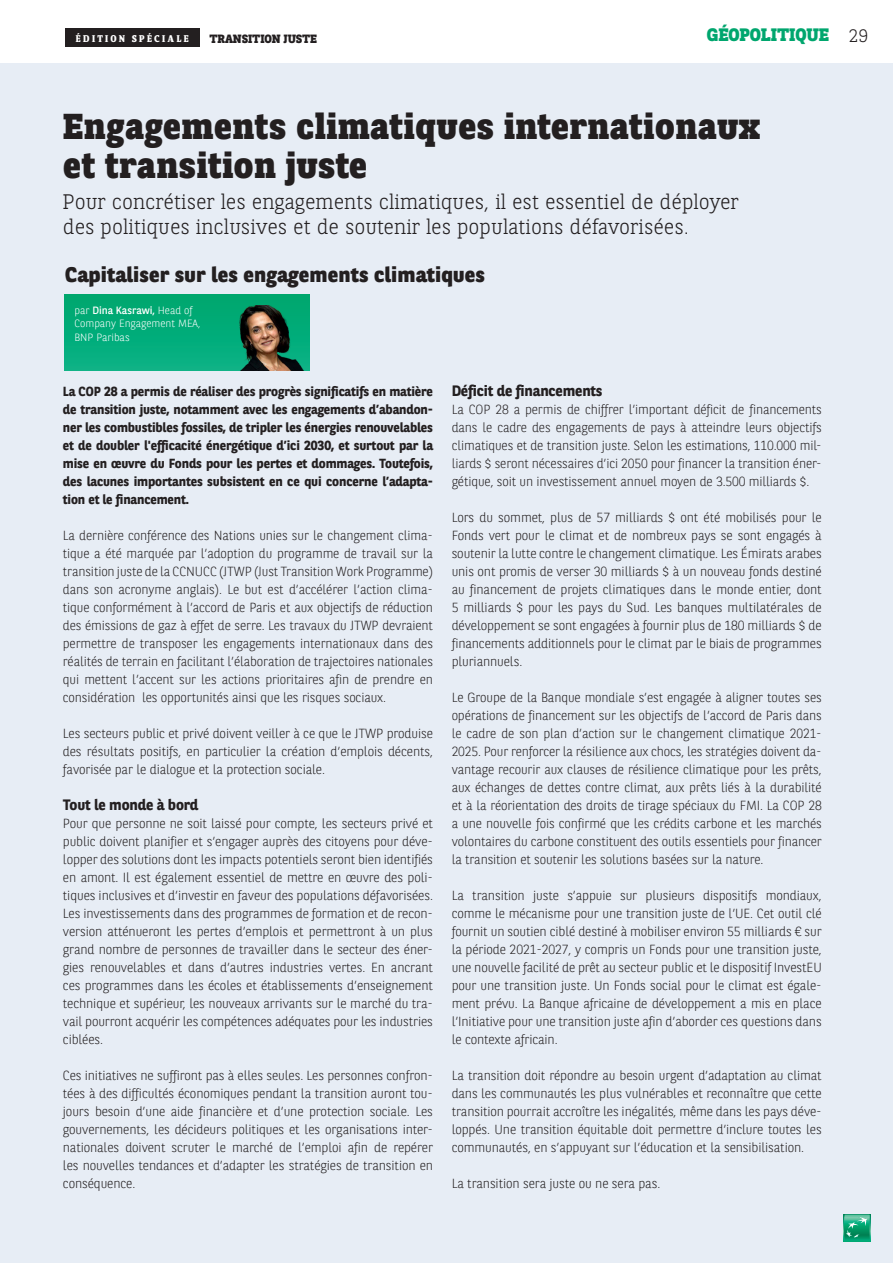
<style>
.page{position:relative;width:893px;height:1263px;background:#fff}
.page>*{position:absolute;margin:0;border:0;box-sizing:border-box;transform-origin:0 0}
.KOP_CHRONICLE{font:800 36px/39px "BNPP Slab Serif";letter-spacing:.01em;color:#231f20}
.IHOUD_nummer{font:300 21px/25.5px "BNPP Slab Serif";color:#231f20}
.t1{font:800 21px "BNPP Sans";letter-spacing:.01em;color:#231f20}
.KOP_CHRONICLE-2{font:800 18px "BNPP Slab Serif";letter-spacing:-.01em;color:#00a66e}
.KOP_CHRONICLE-3{font:300 18px "BNPP Slab Serif";color:#231f20}
.KOP_SACKERS{font:700 15px "BNPP Sans";letter-spacing:-.01em;color:#231f20}
.KOP_SACKERS-2{font:300 13.2px/18px "BNPP Sans";letter-spacing:-.01em;color:#231f20;text-align:justify}
.KOP_SACKERS-3{font:700 13.2px/18px "BNPP Sans";letter-spacing:-.01em;color:#231f20;text-align:justify}
.KOP_CHRONICLE-4{font:800 12px "BNPP Slab Serif";letter-spacing:-.01em;color:#231f20}
.t2{font:300 10.5px/13.5px "BNPP Sans";color:#fff}
.KOP_CHRONICLE-5{font:800 9.75px "BNPP Serif";letter-spacing:.2em;color:#fff}
.s1{font-weight:400}
</style>
<div class="page">
<div style="left:0;top:64px;width:893px;height:1199px;background:#e7edf5"></div>
<svg style="left:843px;top:1214px;width:27px;height:27px"></svg>
<svg style="left:844px;top:1214px;width:26px;height:26px"></svg>
<div style="left:65px;top:29px;width:134px;height:18px;background:#231f20"></div>
<div style="left:65px;top:295px;width:244px;height:75px;background:#00ac78"></div>
<img style="left:233px;top:305px;width:74px;height:65px">
<p class="KOP_CHRONICLE-5" style="left:76px;top:31px;width:115px">ÉDITION SPÉCIALE</p>
<p class="KOP_CHRONICLE-4" style="left:210px;top:30px;width:109px">TRANSITION JUSTE</p>
<p class="KOP_CHRONICLE-2" style="left:707px;top:22px;width:124px">GÉOPOLITIQUE</p>
<p class="KOP_CHRONICLE-3" style="left:849px;top:23px;width:21px">29</p>
<p class="KOP_CHRONICLE" style="left:63px;top:106px;width:699px">Engagements climatiques internationaux et transition juste</p>
<p class="IHOUD_nummer" style="left:63px;top:188px;width:678px">Pour concrétiser les engagements climatiques, il est essentiel de déployer des politiques inclusives et de soutenir les populations défavorisées.</p>
<p class="t1" style="left:65px;top:261px;width:421px">Capitaliser sur les engagements climatiques</p>
<p class="t2" style="left:75px;top:303px;width:127px">par <span class="s1">Dina Kasrawi,</span> Head of<br>Company Engagement MEA,<br>BNP Paribas</p>
<p class="KOP_SACKERS-3" style="left:63px;top:382px;width:372px">La COP 28 a permis de réaliser des progrès significatifs en matière de transition juste, notamment avec les engagements d’abandon&shy;ner les combustibles fossiles, de tripler les énergies renouvelables et de doubler l'efficacité énergétique d’ici 2030, et surtout par la mise en œuvre du Fonds pour les pertes et dommages. Toutefois, des lacunes importantes subsistent en ce qui concerne l’adapta&shy;tion et le financement.</p>
<p class="KOP_SACKERS-2" style="left:63px;top:526px;width:372px">La dernière conférence des Nations unies sur le changement clima&shy;tique a été marquée par l’adoption du programme de travail sur la transition juste de la CCNUCC (JTWP (Just Transition Work Programme) dans son acronyme anglais). Le but est d’accélérer l’action clima&shy;tique conformément à l’accord de Paris et aux objectifs de réduction des émissions de gaz à effet de serre. Les travaux du JTWP devraient permettre de transposer les engagements internationaux dans des réalités de terrain en facilitant l’élaboration de trajectoires nationales qui mettent l’accent sur les actions prioritaires afin de prendre en considération les opportunités ainsi que les risques sociaux.</p>
<p class="KOP_SACKERS-2" style="left:63px;top:724px;width:372px">Les secteurs public et privé doivent veiller à ce que le JTWP produise des résultats positifs, en particulier la création d’emplois décents, favorisée par le dialogue et la protection sociale.</p>
<p class="KOP_SACKERS" style="left:63px;top:795px;width:137px">Tout le monde à bord</p>
<p class="KOP_SACKERS-2" style="left:63px;top:814px;width:372px">Pour que personne ne soit laissé pour compte, les secteurs privé et public doivent planifier et s’engager auprès des citoyens pour déve&shy;lopper des solutions dont les impacts potentiels seront bien identifiés en amont. Il est également essentiel de mettre en œuvre des poli&shy;tiques inclusives et d’investir en faveur des populations défavorisées.</p>
<p class="KOP_SACKERS-2" style="left:63px;top:904px;width:372px">Les investissements dans des programmes de formation et de recon&shy;version atténueront les pertes d’emplois et permettront à un plus grand nombre de personnes de travailler dans le secteur des éner&shy;gies renouvelables et dans d’autres industries vertes. En ancrant ces programmes dans les écoles et établissements d’enseignement technique et supérieur, les nouveaux arrivants sur le marché du tra&shy;vail pourront acquérir les compétences adéquates pour les industries ciblées.</p>
<p class="KOP_SACKERS-2" style="left:63px;top:1066px;width:372px">Ces initiatives ne suffiront pas à elles seules. Les personnes confron&shy;tées à des difficultés économiques pendant la transition auront tou&shy;jours besoin d’une aide financière et d’une protection sociale. Les gouvernements, les décideurs politiques et les organisations inter&shy;nationales doivent scruter le marché de l’emploi afin de repérer les nouvelles tendances et d’adapter les stratégies de transition en conséquence.</p>
<p class="KOP_SACKERS" style="left:452px;top:381px;width:152px">Déficit de financements</p>
<p class="KOP_SACKERS-2" style="left:452px;top:400px;width:372px">La COP 28 a permis de chiffrer l’important déficit de financements dans le cadre des engagements de pays à atteindre leurs objectifs climatiques et de transition juste. Selon les estimations, 110.000 mil&shy;liards $ seront nécessaires d’ici 2050 pour financer la transition éner&shy;gétique, soit un investissement annuel moyen de 3.500 milliards $.</p>
<p class="KOP_SACKERS-2" style="left:452px;top:508px;width:372px">Lors du sommet, plus de 57 milliards $ ont été mobilisés pour le Fonds vert pour le climat et de nombreux pays se sont engagés à soutenir la lutte contre le changement climatique. Les Émirats arabes unis ont promis de verser 30 milliards $ à un nouveau fonds destiné au financement de projets climatiques dans le monde entier, dont 5 milliards $ pour les pays du Sud. Les banques multilatérales de développement se sont engagées à fournir plus de 180 milliards $ de financements additionnels pour le climat par le biais de programmes pluriannuels.</p>
<p class="KOP_SACKERS-2" style="left:452px;top:688px;width:372px">Le Groupe de la Banque mondiale s’est engagée à aligner toutes ses opérations de financement sur les objectifs de l’accord de Paris dans le cadre de son plan d’action sur le changement climatique 2021- 2025. Pour renforcer la résilience aux chocs, les stratégies doivent da&shy;vantage recourir aux clauses de résilience climatique pour les prêts, aux échanges de dettes contre climat, aux prêts liés à la durabilité et à la réorientation des droits de tirage spéciaux du FMI. La COP 28 a une nouvelle fois confirmé que les crédits carbone et les marchés volontaires du carbone constituent des outils essentiels pour financer la transition et soutenir les solutions basées sur la nature.</p>
<p class="KOP_SACKERS-2" style="left:452px;top:886px;width:372px">La transition juste s’appuie sur plusieurs dispositifs mondiaux, comme le mécanisme pour une transition juste de l’UE. Cet outil clé fournit un soutien ciblé destiné à mobiliser environ 55 milliards € sur la période 2021-2027, y compris un Fonds pour une transition juste, une nouvelle facilité de prêt au secteur public et le dispositif InvestEU pour une transition juste. Un Fonds social pour le climat est égale&shy;ment prévu. La Banque africaine de développement a mis en place l’Initiative pour une transition juste afin d’aborder ces questions dans le contexte africain.</p>
<p class="KOP_SACKERS-2" style="left:452px;top:1066px;width:372px">La transition doit répondre au besoin urgent d’adaptation au climat dans les communautés les plus vulnérables et reconnaître que cette transition pourrait accroître les inégalités, même dans les pays déve&shy;loppés. Une transition équitable doit permettre d’inclure toutes les communautés, en s’appuyant sur l’éducation et la sensibilisation.</p>
<p class="KOP_SACKERS-2" style="left:452px;top:1174px;width:210px">La transition sera juste ou ne sera pas.</p>
</div>
